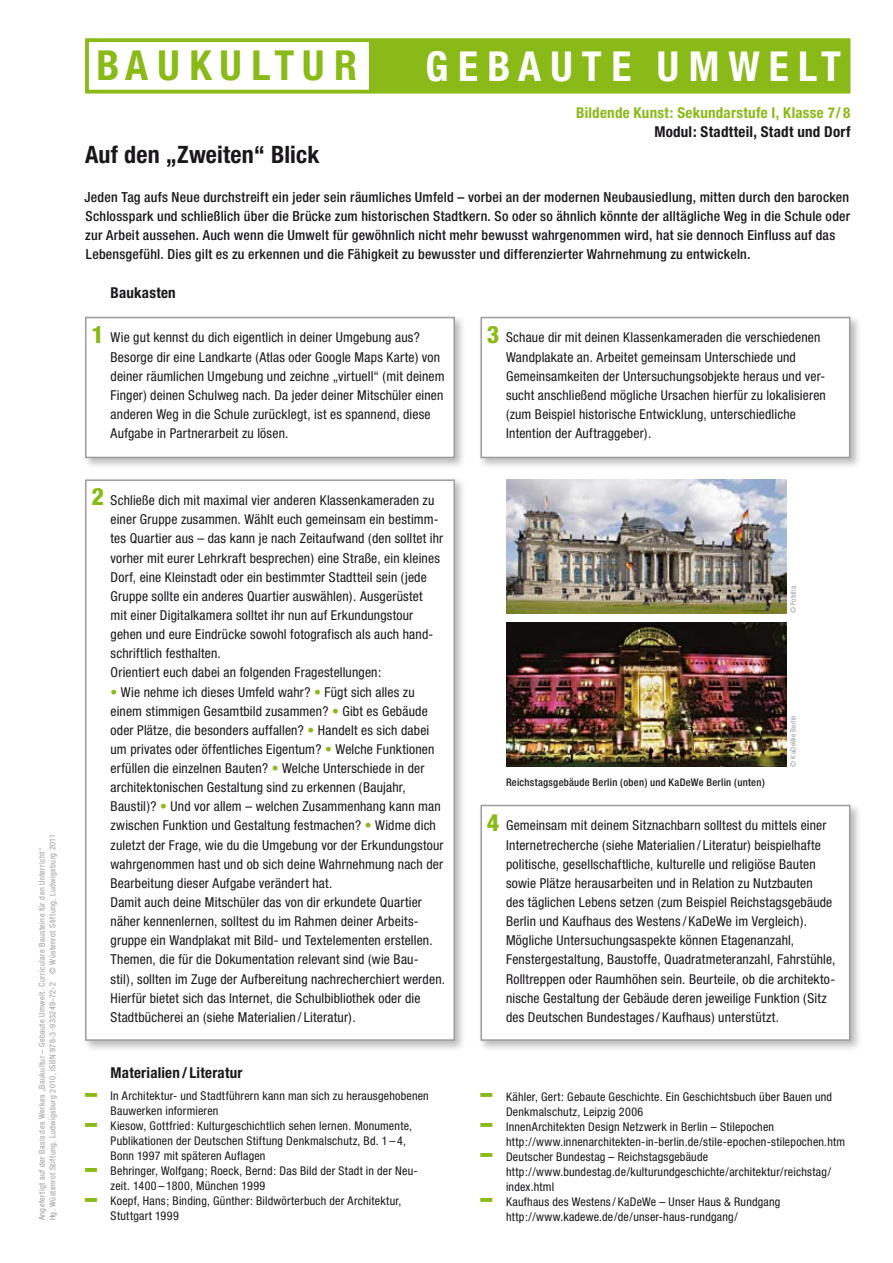
<style>
.page{position:relative;width:893px;height:1263px;background:#fff}
.page>*{position:absolute;margin:0;border:0;box-sizing:border-box;transform-origin:0 0}
.t1{font:700 condensed 41.4px "Helvetica Neue";letter-spacing:.225em;color:#fff}
.t2{font:700 condensed 41.4px "Helvetica Neue";letter-spacing:.21em;color:#89ba17}
.t3{font:700 condensed 24px "Helvetica Neue";letter-spacing:.005em;color:#1a171b}
.t4{font:800 condensed 24px "Helvetica Neue";color:#89ba17}
.t5{font:700 condensed 15px "Helvetica Neue";letter-spacing:.015em;color:#1a171b}
.t6{font:700 condensed 15px "Helvetica Neue";letter-spacing:.015em;color:#89ba17}
.t7{font:500 condensed 13.8px/19.2px "Helvetica Neue";letter-spacing:.015em;color:#1a171b}
.t8{font:condensed 13.65px/19.2px "Helvetica Neue";letter-spacing:.01em;color:#1a171b}
.t9{font:condensed 12px/15px "Helvetica Neue";letter-spacing:.02em;color:#1a171b}
.t10{font:500 condensed 10.5px "Helvetica Neue";letter-spacing:.025em;color:#1a171b}
.t11{font:condensed 8.25px/10.5px "Helvetica Neue";letter-spacing:.05em;color:#9c9d9f}
.t12{font:condensed 7.5px "Helvetica Neue";letter-spacing:.03em;color:#9c9d9f}
.s1{color:#89ba17}
.s2{font-weight:900;font-stretch:expanded;font-size:24px;color:#89ba17}
</style>
<div class="page">
<div style="left:370px;top:39px;width:479px;height:53px;background:#89ba17"></div>
<div style="left:85px;top:38px;width:765px;height:56px;border:4px solid #89ba17"></div>
<div style="left:82px;top:477px;width:384px;height:575px;background:#1a171b;opacity:.3"></div>
<div style="left:85px;top:479px;width:370px;height:562px;background:#fff;border:2px solid #9c9d9f"></div>
<div style="left:82px;top:314px;width:384px;height:155px;background:#1a171b;opacity:.3"></div>
<div style="left:85px;top:317px;width:370px;height:141px;background:#fff;border:2px solid #9c9d9f"></div>
<div style="left:478px;top:802px;width:384px;height:250px;background:#1a171b;opacity:.3"></div>
<div style="left:480px;top:805px;width:370px;height:236px;background:#fff;border:2px solid #9c9d9f"></div>
<div style="left:478px;top:314px;width:384px;height:155px;background:#1a171b;opacity:.3"></div>
<div style="left:480px;top:317px;width:370px;height:141px;background:#fff;border:2px solid #9c9d9f"></div>
<img style="left:506px;top:479px;width:281px;height:134px">
<img style="left:506px;top:623px;width:281px;height:143px">
<p class="t11" style="left:37px;top:1220px;width:388px;rotate:-90deg">Angefertigt auf der Basis des Werkes „Baukultur – Gebaute Umwelt. Curriculare Bausteine für den Unterricht“<br>Hg. Wüstenrot Stiftung, Ludwigsburg 2010, ISBN 978-3-933249-72-2 © Wüstenrot Stiftung, Ludwigsburg 2011</p>
<h1 class="t2" style="left:96px;top:40px;width:262px">BAUKULTUR</h1>
<h1 class="t1" style="left:425px;top:41px;width:417px">GEBAUTE UMWELT</h1>
<h2 class="t3" style="left:85px;top:140px;width:236px">Auf den „Zweiten“ Blick</h2>
<p class="t6" style="left:576px;top:104px;width:276px">Bildende Kunst: Sekundarstufe I, Klasse 7/ 8</p>
<p class="t5" style="left:654px;top:123px;width:198px">Modul: Stadtteil, Stadt und Dorf</p>
<p class="t7" style="left:85px;top:187px;width:767px">Jeden Tag aufs Neue durchstreift ein jeder sein räumliches Umfeld – vorbei an der modernen Neubausiedlung, mitten durch den barocken Schlosspark und schließlich über die Brücke zum historischen Stadtkern. So oder so ähnlich könnte der alltägliche Weg in die Schule oder zur Arbeit aussehen. Auch wenn die Umwelt für gewöhnlich nicht mehr bewusst wahrgenommen wird, hat sie dennoch Einfluss auf das Lebensgefühl. Dies gilt es zu erkennen und die Fähigkeit zu bewusster und differenzierter Wahrnehmung zu entwickeln.</p>
<p class="t5" style="left:111px;top:283px;width:67px">Baukasten</p>
<h2 class="t4" style="left:91px;top:319px;width:14px">1</h2>
<p class="t8" style="left:111px;top:328px;width:336px">Wie gut kennst du dich eigentlich in deiner Umgebung aus?<br>Besorge dir eine Landkarte (Atlas oder Google Maps Karte) von deiner räumlichen Umgebung und zeichne „virtuell“ (mit deinem Finger) deinen Schulweg nach. Da jeder deiner Mitschüler einen anderen Weg in die Schule zurücklegt, ist es spannend, diese Aufgabe in Partnerarbeit zu lösen.</p>
<h2 class="t4" style="left:91px;top:482px;width:14px">2</h2>
<p class="t8" style="left:111px;top:491px;width:334px">Schließe dich mit maximal vier anderen Klassenkameraden zu einer Gruppe zusammen. Wählt euch gemeinsam ein bestimm&shy;tes Quartier aus – das kann je nach Zeitaufwand (den solltet ihr vorher mit eurer Lehrkraft besprechen) eine Straße, ein kleines Dorf, eine Kleinstadt oder ein bestimmter Stadtteil sein (jede Gruppe sollte ein anderes Quartier auswählen). Ausgerüstet<br>mit einer Digitalkamera solltet ihr nun auf Erkundungstour gehen und eure Eindrücke sowohl fotografisch als auch hand&shy;schriftlich festhalten.<br>Orientiert euch dabei an folgenden Fragestellungen:</p>
<p class="t8" style="left:111px;top:682px;width:336px"><span class="s1">•</span> Wie nehme ich dieses Umfeld wahr? <span class="s1">•</span> Fügt sich alles zu einem stimmigen Gesamtbild zusammen? <span class="s1">•</span> Gibt es Gebäude oder Plätze, die besonders auffallen? <span class="s1">•</span> Handelt es sich dabei um privates oder öffentliches Eigentum? <span class="s1">•</span> Welche Funktionen erfüllen die einzelnen Bauten? <span class="s1">•</span> Welche Unterschiede in der architektonischen Gestaltung sind zu erkennen (Baujahr, Baustil)? <span class="s1">•</span> Und vor allem – welchen Zusammenhang kann man zwischen Funktion und Gestaltung festmachen? <span class="s1">•</span> Widme dich zuletzt der Frage, wie du die Umgebung vor der Erkundungstour wahrgenommen hast und ob sich deine Wahrnehmung nach der Bearbeitung dieser Aufgabe verändert hat.<br>Damit auch deine Mitschüler das von dir erkundete Quartier näher kennenlernen, solltest du im Rahmen deiner Arbeits&shy;gruppe ein Wandplakat mit Bild- und Textelementen erstellen.<br>Themen, die für die Dokumentation relevant sind (wie Bau&shy;stil), sollten im Zuge der Aufbereitung nachrecherchiert werden.<br>Hierfür bietet sich das Internet, die Schulbibliothek oder die Stadtbücherei an (siehe Materialien / Literatur).</p>
<p class="t5" style="left:111px;top:1063px;width:134px">Materialien / Literatur</p>
<p class="t9" style="left:111px;top:1089px;width:320px;text-indent:-26px"><span class="s2">—</span> In Architektur- und Stadtführern kann man sich zu herausgehobenen<br>Bauwerken informieren</p>
<p class="t9" style="left:111px;top:1119px;width:303px;text-indent:-26px"><span class="s2">—</span> Kiesow, Gottfried: Kulturgeschichtlich sehen lernen. Monumente,<br>Publikationen der Deutschen Stiftung Denkmalschutz, Bd. 1 – 4,<br>Bonn 1997 mit späteren Auflagen</p>
<p class="t9" style="left:111px;top:1164px;width:309px;text-indent:-26px"><span class="s2">—</span> Behringer, Wolfgang; Roeck, Bernd: Das Bild der Stadt in der Neu&shy;zeit. 1400 – 1800, München 1999</p>
<p class="t9" style="left:111px;top:1194px;width:292px;text-indent:-26px"><span class="s2">—</span> Koepf, Hans; Binding, Günther: Bildwörterbuch der Architektur,<br>Stuttgart 1999</p>
<h2 class="t4" style="left:487px;top:319px;width:14px">3</h2>
<p class="t8" style="left:506px;top:328px;width:321px">Schaue dir mit deinen Klassenkameraden die verschiedenen Wandplakate an. Arbeitet gemeinsam Unterschiede und Gemeinsamkeiten der Untersuchungsobjekte heraus und ver&shy;sucht anschließend mögliche Ursachen hierfür zu lokalisieren (zum Beispiel historische Entwicklung, unterschiedliche Intention der Auftraggeber).</p>
<p class="t12" style="left:789px;top:613px;width:29px;rotate:-90deg">© Fotolia</p>
<p class="t10" style="left:506px;top:776px;width:260px">Reichstagsgebäude Berlin (oben) und KaDeWe Berlin (unten)</p>
<p class="t12" style="left:789px;top:766px;width:53px;rotate:-90deg">© KaDeWe Berlin</p>
<h2 class="t4" style="left:487px;top:807px;width:14px">4</h2>
<p class="t8" style="left:506px;top:816px;width:331px">Gemeinsam mit deinem Sitznachbarn solltest du mittels einer Internetrecherche (siehe Materialien / Literatur) beispielhafte politische, gesellschaftliche, kulturelle und religiöse Bauten sowie Plätze herausarbeiten und in Relation zu Nutzbauten<br>des täglichen Lebens setzen (zum Beispiel Reichstagsgebäude Berlin und Kaufhaus des Westens / KaDeWe im Vergleich).<br>Mögliche Untersuchungsaspekte können Etagenanzahl, Fenstergestaltung, Baustoffe, Quadratmeteranzahl, Fahrstühle, Rolltreppen oder Raumhöhen sein. Beurteile, ob die architekto&shy;nische Gestaltung der Gebäude deren jeweilige Funktion (Sitz des Deutschen Bundestages / Kaufhaus) unterstützt.</p>
<p class="t9" style="left:506px;top:1089px;width:328px;text-indent:-26px"><span class="s2">—</span> Kähler, Gert: Gebaute Geschichte. Ein Geschichtsbuch über Bauen und<br>Denkmalschutz, Leipzig 2006</p>
<p class="t9" style="left:506px;top:1119px;width:341px;text-indent:-26px"><span class="s2">—</span> InnenArchitekten Design Netzwerk in Berlin – Stilepochen http://www.innenarchitekten-in-berlin.de/stile-epochen-stilepochen.htm</p>
<p class="t9" style="left:506px;top:1149px;width:327px;text-indent:-26px"><span class="s2">—</span> Deutscher Bundestag – Reichstagsgebäude http://www.bundestag.de/kulturundgeschichte/architektur/reichstag/ index.html</p>
<p class="t9" style="left:506px;top:1194px;width:276px;text-indent:-26px"><span class="s2">—</span> Kaufhaus des Westens / KaDeWe – Unser Haus &amp; Rundgang http://www.kadewe.de/de/unser-haus-rundgang/</p>
</div>
